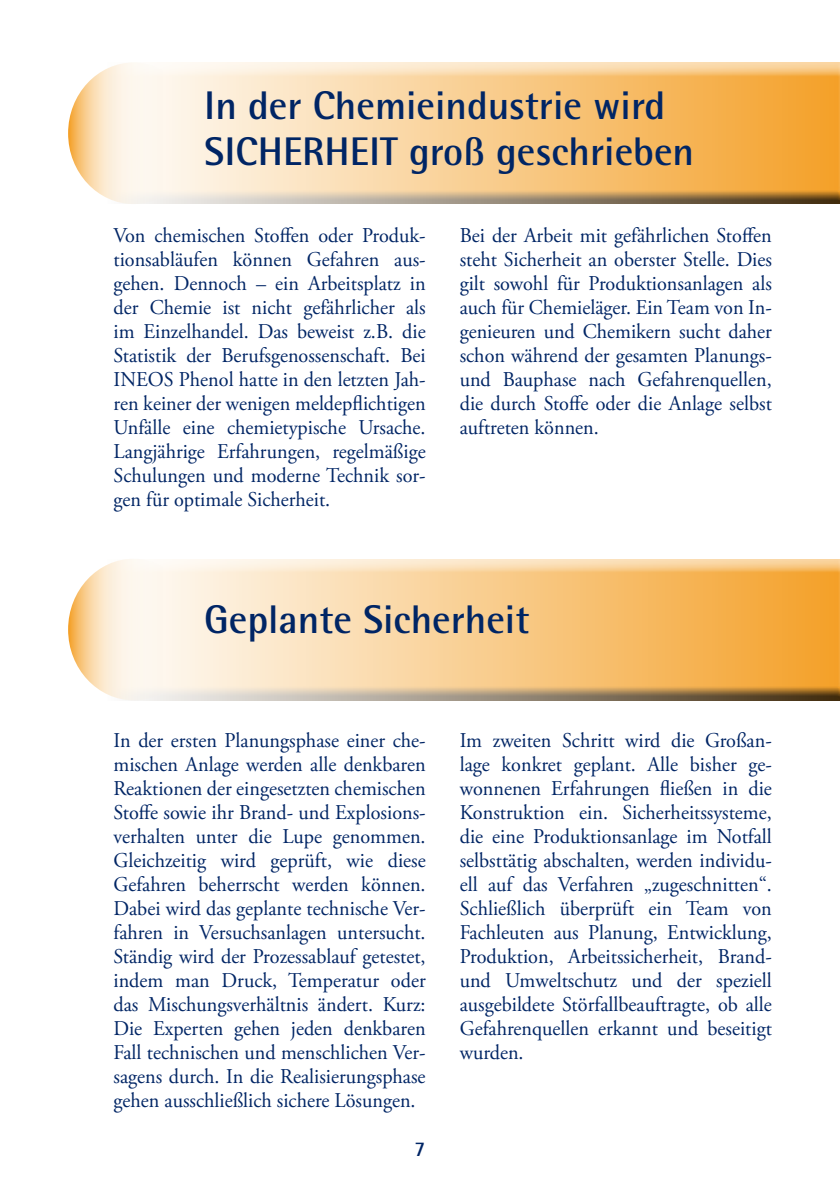
<style>
.page{position:relative;width:840px;height:1191px;background:#fff}
.page>*{position:absolute;margin:0;border:0;box-sizing:border-box;transform-origin:0 0}
.t1{font:700 40px/46px "Rotis Semi Sans";color:#002565}
.t2{font:21px/24px "Adobe Garamond Pro";color:#002565;text-align:justify;scale:.96 1}
.t3{font:700 21px "Rotis Semi Sans";color:#002565;scale:.96 1}
</style>
<div class="page">
<div style="left:105px;top:559px;width:734px;height:143px;background:#000;opacity:.75"></div>
<svg style="left:68px;top:558px;width:132px;height:142px;background:#fbecd7"></svg>
<div style="left:105px;top:60px;width:734px;height:139px;background:#fff;opacity:.75"></div>
<div style="left:105px;top:63px;width:734px;height:143px;background:#000;opacity:.75"></div>
<svg style="left:68px;top:62px;width:132px;height:142px;background:#fbecd7"></svg>
<h1 class="t1" style="left:204px;top:82px;width:491px">In der Chemieindustrie wird<br>SICHERHEIT groß geschrieben</h1>
<p class="t2" style="left:113px;top:224px;width:326px">Von chemischen Stoffen oder Produk&shy;tionsabläufen können Gefahren aus&shy;gehen. Dennoch – ein Arbeitsplatz in der Chemie ist nicht gefährlicher als im Einzelhandel. Das beweist z.B. die Statistik der Berufsgenossenschaft. Bei INEOS Phenol hatte in den letzten Jah&shy;ren keiner der wenigen meldepflichtigen Unfälle eine chemietypische Ursache.<br>Langjährige Erfahrungen, regelmäßige Schulungen und moderne Technik sor&shy;gen für optimale Sicherheit.</p>
<p class="t2" style="left:459px;top:224px;width:326px">Bei der Arbeit mit gefährlichen Stoffen steht Sicherheit an oberster Stelle. Dies gilt sowohl für Produktionsanlagen als auch für Chemieläger. Ein Team von In&shy;genieuren und Chemikern sucht daher schon während der gesamten Planungs&shy;und Bauphase nach Gefahrenquellen, die durch Stoffe oder die Anlage selbst auftreten können.</p>
<h1 class="t1" style="left:204px;top:596px;width:326px">Geplante Sicherheit</h1>
<p class="t2" style="left:113px;top:729px;width:326px">In der ersten Planungsphase einer che&shy;mischen Anlage werden alle denkbaren Reaktionen der eingesetzten chemischen Stoffe sowie ihr Brand- und Explosions&shy;verhalten unter die Lupe genommen.<br>Gleichzeitig wird geprüft, wie diese Gefahren beherrscht werden können.<br>Dabei wird das geplante technische Ver&shy;fahren in Versuchsanlagen untersucht.<br>Ständig wird der Prozessablauf getestet, indem man Druck, Temperatur oder das Mischungsverhältnis ändert. Kurz:<br>Die Experten gehen jeden denkbaren Fall technischen und menschlichen Ver&shy;sagens durch. In die Realisierungsphase gehen ausschließlich sichere Lösungen.</p>
<p class="t2" style="left:459px;top:729px;width:326px">Im zweiten Schritt wird die Großan&shy;lage konkret geplant. Alle bisher ge&shy;wonnenen Erfahrungen fließen in die Konstruktion ein. Sicherheitssysteme, die eine Produktionsanlage im Notfall selbsttätig abschalten, werden individu&shy;ell auf das Verfahren „zugeschnitten“.<br>Schließlich überprüft ein Team von Fachleuten aus Planung, Entwicklung, Produktion, Arbeitssicherheit, Brand&shy;und Umweltschutz und der speziell ausgebildete Störfallbeauftragte, ob alle Gefahrenquellen erkannt und beseitigt wurden.</p>
<p class="t3" style="left:414px;top:1135px;width:13px">7</p>
</div>
